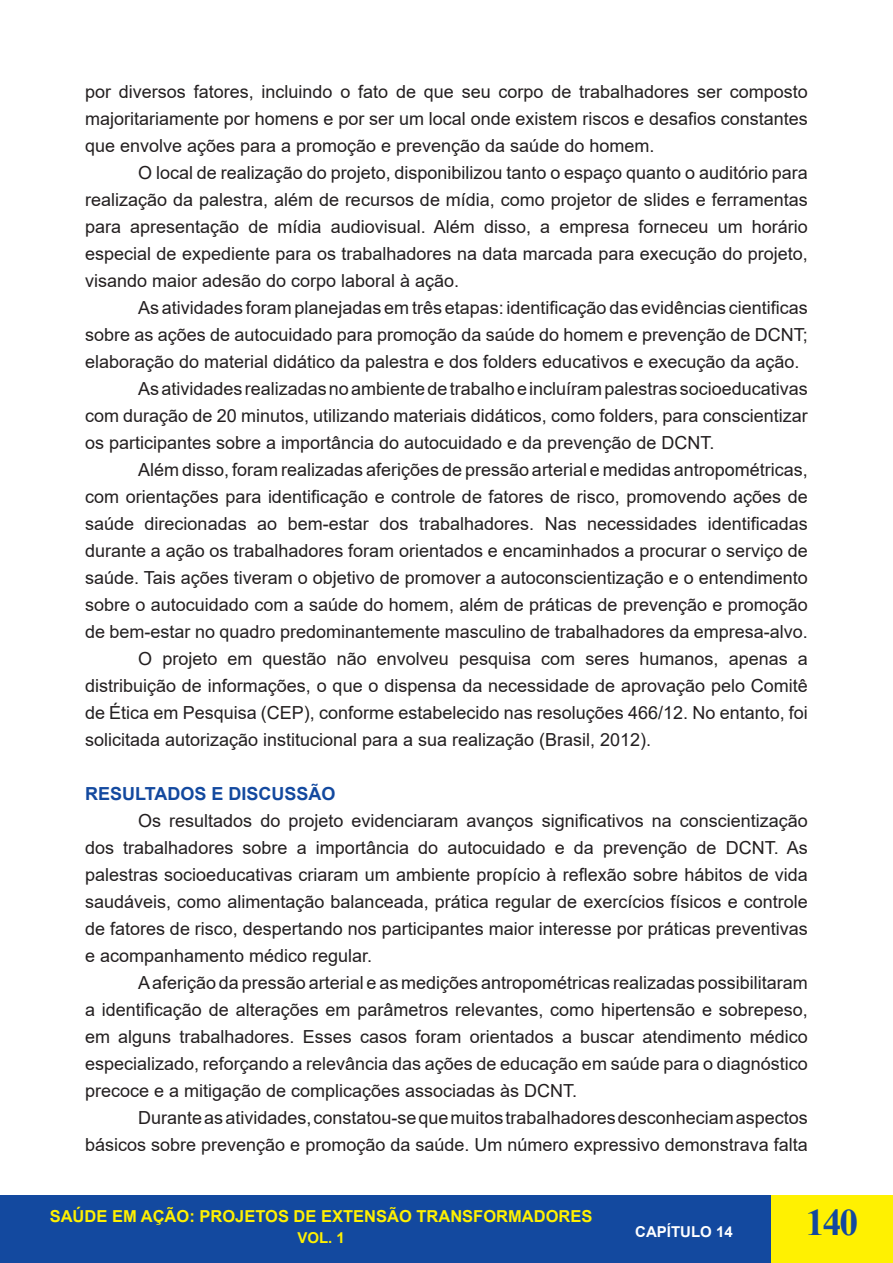
<style>
.page{position:relative;width:893px;height:1263px;background:#fff}
.page>*{position:absolute;margin:0;border:0;box-sizing:border-box;transform-origin:0 0}
.t1{font:700 37.5px "Times New Roman";color:#13499f}
.t2{font:18px/27px "Arial";color:#231f20;text-align:justify}
.t3{font:700 18px "Arial";color:#13499f}
.t4{font:700 16.5px "Arial";color:#fff101}
.t5{font:700 15px "Arial";color:#fff}
.t6{font:700 15px "Arial";color:#fff101}
</style>
<div class="page">
<div style="left:0;top:1196px;width:893px;height:67px;background:#13499f"></div>
<div style="left:771px;top:1196px;width:122px;height:67px;background:#fff101"></div>
<p class="t2" style="left:85px;top:78px;width:724px">por diversos fatores, incluindo o fato de que seu corpo de trabalhadores ser composto majoritariamente por homens e por ser um local onde existem riscos e desafios constantes que envolve ações para a promoção e prevenção da saúde do homem.</p>
<p class="t2" style="left:85px;top:159px;width:724px;text-indent:53px">O local de realização do projeto, disponibilizou tanto o espaço quanto o auditório para realização da palestra, além de recursos de mídia, como projetor de slides e ferramentas para apresentação de mídia audiovisual. Além disso, a empresa forneceu um horário especial de expediente para os trabalhadores na data marcada para execução do projeto, visando maior adesão do corpo laboral à ação.</p>
<p class="t2" style="left:85px;top:294px;width:724px;text-indent:53px">As atividades foram planejadas em três etapas: identificação das evidências cientificas sobre as ações de autocuidado para promoção da saúde do homem e prevenção de DCNT; elaboração do material didático da palestra e dos folders educativos e execução da ação.</p>
<p class="t2" style="left:85px;top:375px;width:724px;text-indent:53px">As atividades realizadas no ambiente de trabalho e incluíram palestras socioeducativas com duração de 20 minutos, utilizando materiais didáticos, como folders, para conscientizar os participantes sobre a importância do autocuidado e da prevenção de DCNT.</p>
<p class="t2" style="left:85px;top:456px;width:724px;text-indent:53px">Além disso, foram realizadas aferições de pressão arterial e medidas antropométricas, com orientações para identificação e controle de fatores de risco, promovendo ações de saúde direcionadas ao bem-estar dos trabalhadores. Nas necessidades identificadas durante a ação os trabalhadores foram orientados e encaminhados a procurar o serviço de saúde. Tais ações tiveram o objetivo de promover a autoconscientização e o entendimento sobre o autocuidado com a saúde do homem, além de práticas de prevenção e promoção de bem-estar no quadro predominantemente masculino de trabalhadores da empresa-alvo.</p>
<p class="t2" style="left:85px;top:645px;width:724px;text-indent:53px">O projeto em questão não envolveu pesquisa com seres humanos, apenas a distribuição de informações, o que o dispensa da necessidade de aprovação pelo Comitê de Ética em Pesquisa (CEP), conforme estabelecido nas resoluções 466/12. No entanto, foi solicitada autorização institucional para a sua realização (Brasil, 2012).</p>
<p class="t3" style="left:85px;top:781px;width:252px">RESULTADOS E DISCUSSÃO</p>
<p class="t2" style="left:85px;top:807px;width:724px;text-indent:53px">Os resultados do projeto evidenciaram avanços significativos na conscientização dos trabalhadores sobre a importância do autocuidado e da prevenção de DCNT. As palestras socioeducativas criaram um ambiente propício à reflexão sobre hábitos de vida saudáveis, como alimentação balanceada, prática regular de exercícios físicos e controle de fatores de risco, despertando nos participantes maior interesse por práticas preventivas e acompanhamento médico regular.</p>
<p class="t2" style="left:85px;top:969px;width:724px;text-indent:53px">A aferição da pressão arterial e as medições antropométricas realizadas possibilitaram a identificação de alterações em parâmetros relevantes, como hipertensão e sobrepeso, em alguns trabalhadores. Esses casos foram orientados a buscar atendimento médico especializado, reforçando a relevância das ações de educação em saúde para o diagnóstico precoce e a mitigação de complicações associadas às DCNT.</p>
<p class="t2" style="left:85px;top:1104px;width:724px;text-align:right">Durante as atividades, constatou-se que muitos trabalhadores desconheciam aspectos básicos sobre prevenção e promoção da saúde. Um número expressivo demonstrava falta</p>
<p class="t4" style="left:50px;top:1205px;width:544px">SAÚDE EM AÇÃO: PROJETOS DE EXTENSÃO TRANSFORMADORES</p>
<p class="t6" style="left:297px;top:1227px;width:49px">VOL. 1</p>
<p class="t5" style="left:635px;top:1221px;width:99px">CAPÍTULO 14</p>
<h1 class="t1" style="left:806px;top:1195px;width:54px">140</h1>
</div>
